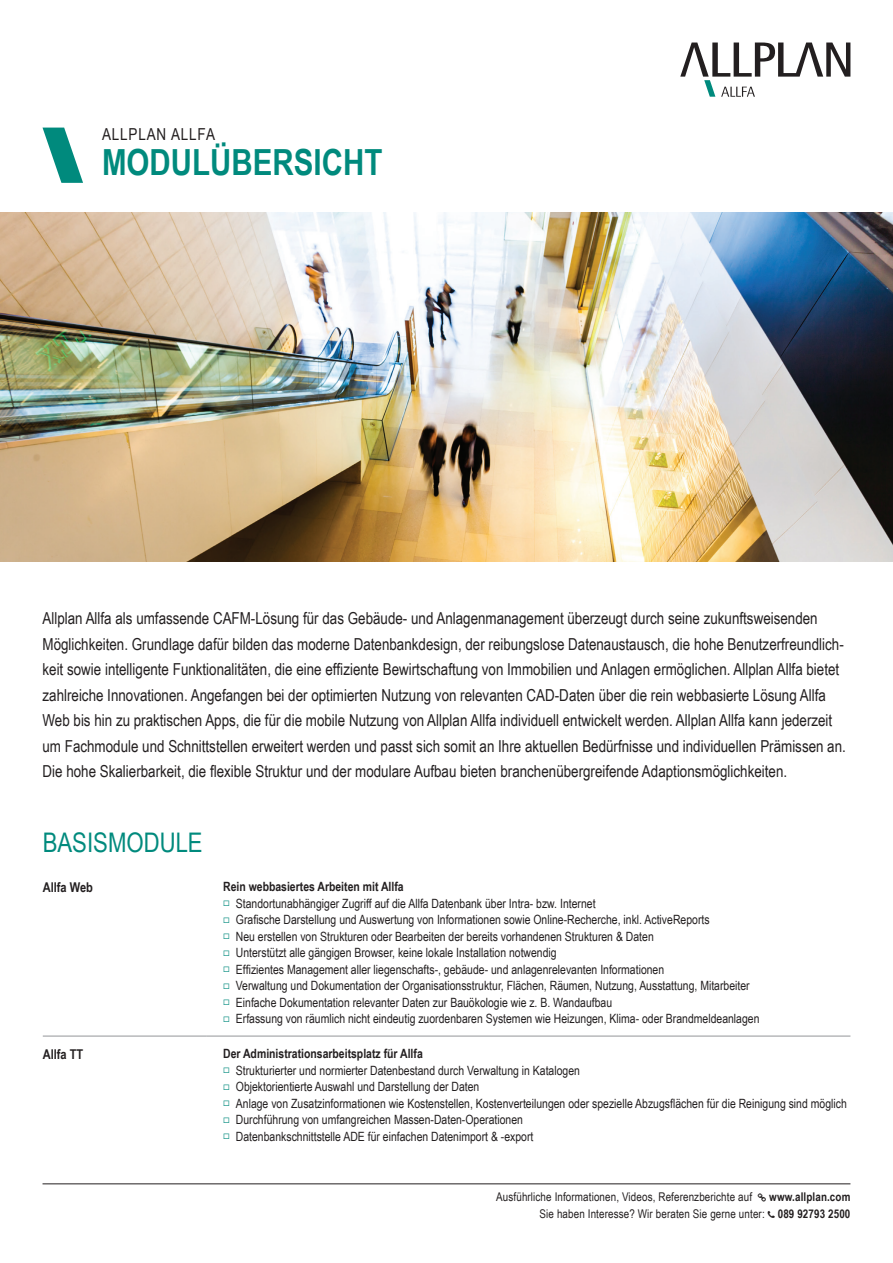
<style>
.page{position:relative;width:893px;height:1263px;background:#fff}
.page>*{position:absolute;margin:0;border:0;box-sizing:border-box;transform-origin:0 0}
.t1{font:700 36px "Arial Narrow";color:#008a7d}
.t2{font:27px "Arial Narrow";color:#008a7d}
.t3{font:16.5px/25.5px "Arial Narrow";color:#231f20}
.t4{font:16.5px "Arial Narrow";letter-spacing:.05em;color:#231f20}
.t5{font:700 13.5px "Arial Narrow";color:#231f20}
.t6{font:12.75px "Arial Narrow";color:#231f20}
.t7{font:700 12.75px "Arial Narrow";color:#231f20}
.t8{font:12px/16.5px "Arial Narrow";letter-spacing:.01em;color:#231f20;text-align:right}
.s1{color:#008a7d}
.s2{font-weight:700}
</style>
<div class="page">
<svg style="left:680px;top:43px;width:170px;height:54px"></svg>
<img style="left:0;top:213px;width:893px;height:348px">
<hr style="left:43px;top:1036px;width:163px;height:1px;background:#939598">
<hr style="left:206px;top:1036px;width:644px;height:1px;background:#939598">
<hr style="left:43px;top:1183px;width:807px;height:1px;background:#231f20">
<svg style="left:43px;top:128px;width:40px;height:55px"></svg>
<p class="t4" style="left:102px;top:122px;width:114px">ALLPLAN ALLFA</p>
<h1 class="t1" style="left:102px;top:135px;width:282px">MODULÜBERSICHT</h1>
<p class="t3" style="left:43px;top:605px;width:805px">Allplan Allfa als umfassende CAFM-Lösung für das Gebäude- und Anlagenmanagement überzeugt durch seine zukunftsweisenden Möglichkeiten. Grundlage dafür bilden das moderne Datenbankdesign, der reibungslose Datenaustausch, die hohe Benutzerfreundlich&shy;keit sowie intelligente Funktionalitäten, die eine effiziente Bewirtschaftung von Immobilien und Anlagen ermöglichen. Allplan Allfa bietet zahlreiche Innovationen. Angefangen bei der optimierten Nutzung von relevanten CAD-Daten über die rein webbasierte Lösung Allfa Web bis hin zu praktischen Apps, die für die mobile Nutzung von Allplan Allfa individuell entwickelt werden. Allplan Allfa kann jederzeit um Fachmodule und Schnittstellen erweitert werden und passt sich somit an Ihre aktuellen Bedürfnisse und individuellen Prämissen an.<br>Die hohe Skalierbarkeit, die flexible Struktur und der modulare Aufbau bieten branchenübergreifende Adaptionsmöglichkeiten.</p>
<h2 class="t2" style="left:43px;top:822px;width:161px">BASISMODULE</h2>
<p class="t5" style="left:43px;top:877px;width:52px">Allfa Web</p>
<p class="t7" style="left:223px;top:877px;width:182px">Rein webbasiertes Arbeiten mit Allfa</p>
<p class="t6" style="left:223px;top:894px;width:374px"><span class="s1">◻</span> Standortunabhängiger Zugriff auf die Allfa Datenbank über Intra- bzw. Internet</p>
<p class="t6" style="left:223px;top:910px;width:488px"><span class="s1">◻</span> Grafische Darstellung und Auswertung von Informationen sowie Online-Recherche, inkl. ActiveReports</p>
<p class="t6" style="left:223px;top:927px;width:432px"><span class="s1">◻</span> Neu erstellen von Strukturen oder Bearbeiten der bereits vorhandenen Strukturen &amp; Daten</p>
<p class="t6" style="left:223px;top:943px;width:335px"><span class="s1">◻</span> Unterstützt alle gängigen Browser, keine lokale Installation notwendig</p>
<p class="t6" style="left:223px;top:960px;width:443px"><span class="s1">◻</span> Effizientes Management aller liegenschafts-, gebäude- und anlagenrelevanten Informationen</p>
<p class="t6" style="left:223px;top:976px;width:528px"><span class="s1">◻</span> Verwaltung und Dokumentation der Organisationsstruktur, Flächen, Räumen, Nutzung, Ausstattung, Mitarbeiter</p>
<p class="t6" style="left:223px;top:993px;width:391px"><span class="s1">◻</span> Einfache Dokumentation relevanter Daten zur Bauökologie wie z. B. Wandaufbau</p>
<p class="t6" style="left:223px;top:1009px;width:538px"><span class="s1">◻</span> Erfassung von räumlich nicht eindeutig zuordenbaren Systemen wie Heizungen, Klima- oder Brandmeldeanlagen</p>
<p class="t5" style="left:43px;top:1044px;width:42px">Allfa TT</p>
<p class="t7" style="left:223px;top:1044px;width:201px">Der Administrationsarbeitsplatz für Allfa</p>
<p class="t6" style="left:223px;top:1061px;width:358px"><span class="s1">◻</span> Strukturierter und normierter Datenbestand durch Verwaltung in Katalogen</p>
<p class="t6" style="left:223px;top:1077px;width:258px"><span class="s1">◻</span> Objektorientierte Auswahl und Darstellung der Daten</p>
<p class="t6" style="left:223px;top:1094px;width:625px"><span class="s1">◻</span> Anlage von Zusatzinformationen wie Kostenstellen, Kostenverteilungen oder spezielle Abzugsflächen für die Reinigung sind möglich</p>
<p class="t6" style="left:223px;top:1110px;width:301px"><span class="s1">◻</span> Durchführung von umfangreichen Massen-Daten-Operationen</p>
<p class="t6" style="left:223px;top:1127px;width:312px"><span class="s1">◻</span> Datenbankschnittstelle ADE für einfachen Datenimport &amp; -export</p>
<p class="t8" style="left:496px;top:1188px;width:257px">Ausführliche Informationen, Videos, Referenzberichte auf</p>
<p class="t8" style="left:540px;top:1188px;width:312px"><span class="s2">www.allplan.com<br></span>Sie haben Interesse? Wir beraten Sie gerne unter: <span class="s2">089 92793 2500</span></p>
</div>
